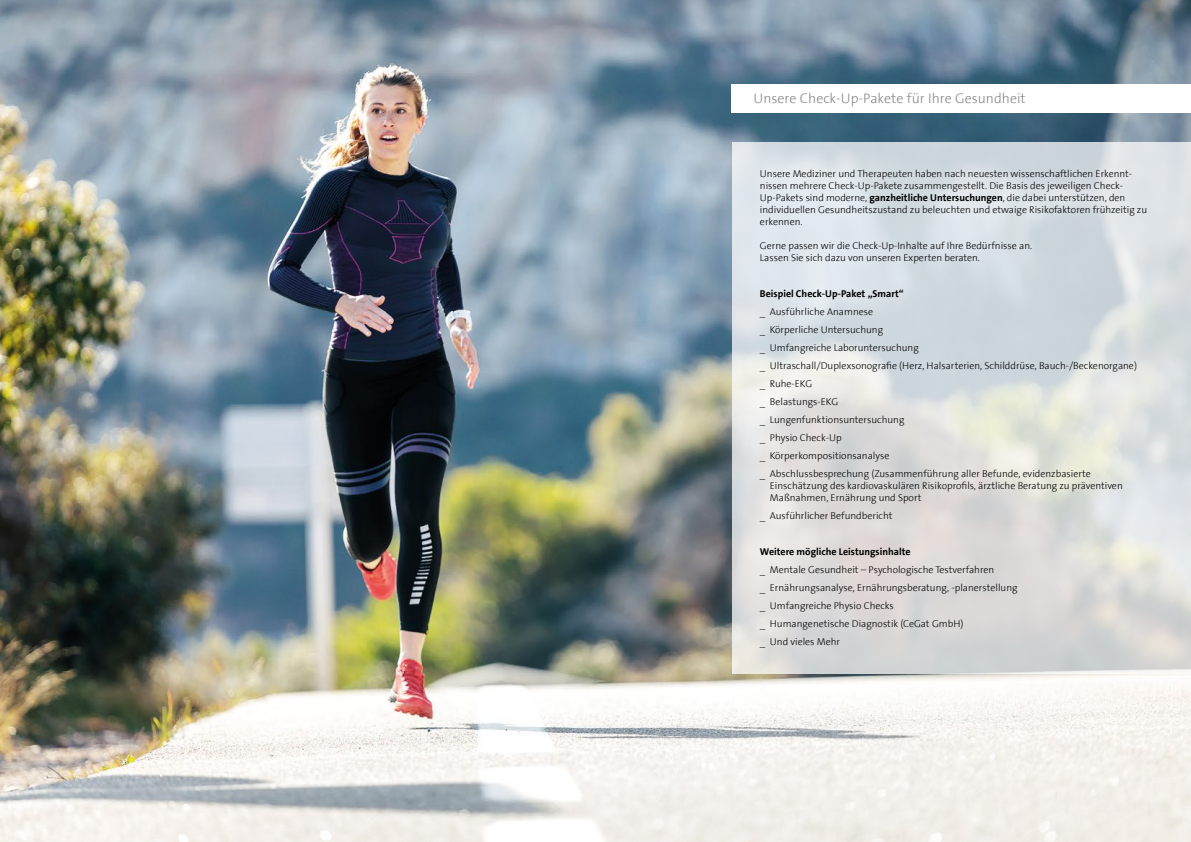
<style>
.page{position:relative;width:1191px;height:842px;background:#fff}
.page>*{position:absolute;margin:0;border:0;box-sizing:border-box;transform-origin:0 0}
.t1{font:300 14px "The Sans B3";color:#878787}
.t2{font:300 10px/18px "The Sans B3";color:#000}
.t3{font:700 10px "The Sans B7";color:#000}
.s1{font-family:"The Sans B7";font-weight:700}
</style>
<div class="page">
<img style="left:0;top:0;width:1191px;height:842px">
<div style="left:731px;top:84px;width:460px;height:29px;background:#fff"></div>
<svg style="left:731px;top:142px;width:460px;height:531px;background:#daddde"></svg>
<h1 class="t1" style="left:753px;top:91px;width:274px">Unsere Check-Up-Pakete für Ihre Gesundheit</h1>
<p class="t2" style="left:760px;top:168px;width:389px;line-height:12px">Unsere Mediziner und Therapeuten haben nach neuesten wissenschaftlichen Erkennt&shy;nissen mehrere Check-Up-Pakete zusammengestellt. Die Basis des jeweiligen Check-Up-Pakets sind moderne, <span class="s1">ganzheitliche Untersuchungen</span>, die dabei unterstützen, den individuellen Gesundheitszustand zu beleuchten und etwaige Risikofaktoren frühzeitig zu erkennen.</p>
<p class="t2" style="left:760px;top:240px;width:274px;line-height:12px">Gerne passen wir die Check-Up-Inhalte auf Ihre Bedürfnisse an.<br>Lassen Sie sich dazu von unseren Experten beraten.</p>
<p class="t3" style="left:760px;top:288px;width:145px">Beispiel Check-Up-Paket „Smart“</p>
<p class="t2" style="left:760px;top:303px;width:378px">_ Ausführliche Anamnese<br>_ Körperliche Untersuchung<br>_ Umfangreiche Laboruntersuchung<br>_ Ultraschall/Duplexsonografie (Herz, Halsarterien, Schilddrüse, Bauch-/Beckenorgane) _ Ruhe-EKG<br>_ Belastungs-EKG<br>_ Lungenfunktionsuntersuchung<br>_ Physio Check-Up<br>_ Körperkompositionsanalyse<br>_ Abschlussbesprechung (Zusammenführung aller Befunde, evidenzbasierte</p>
<p class="t2" style="left:770px;top:480px;width:354px;line-height:12px">Einschätzung des kardiovaskulären Risikoprofils, ärztliche Beratung zu präventiven<br>Maßnahmen, Ernährung und Sport</p>
<p class="t2" style="left:760px;top:507px;width:134px">_ Ausführlicher Befundbericht</p>
<p class="t3" style="left:760px;top:546px;width:152px">Weitere mögliche Leistungsinhalte</p>
<p class="t2" style="left:760px;top:561px;width:259px">_ Mentale Gesundheit – Psychologische Testverfahren<br>_ Ernährungsanalyse, Ernährungsberatung, -planerstellung _ Umfangreiche Physio Checks<br>_ Humangenetische Diagnostik (CeGat GmbH)<br>_ Und vieles Mehr</p>
</div>
